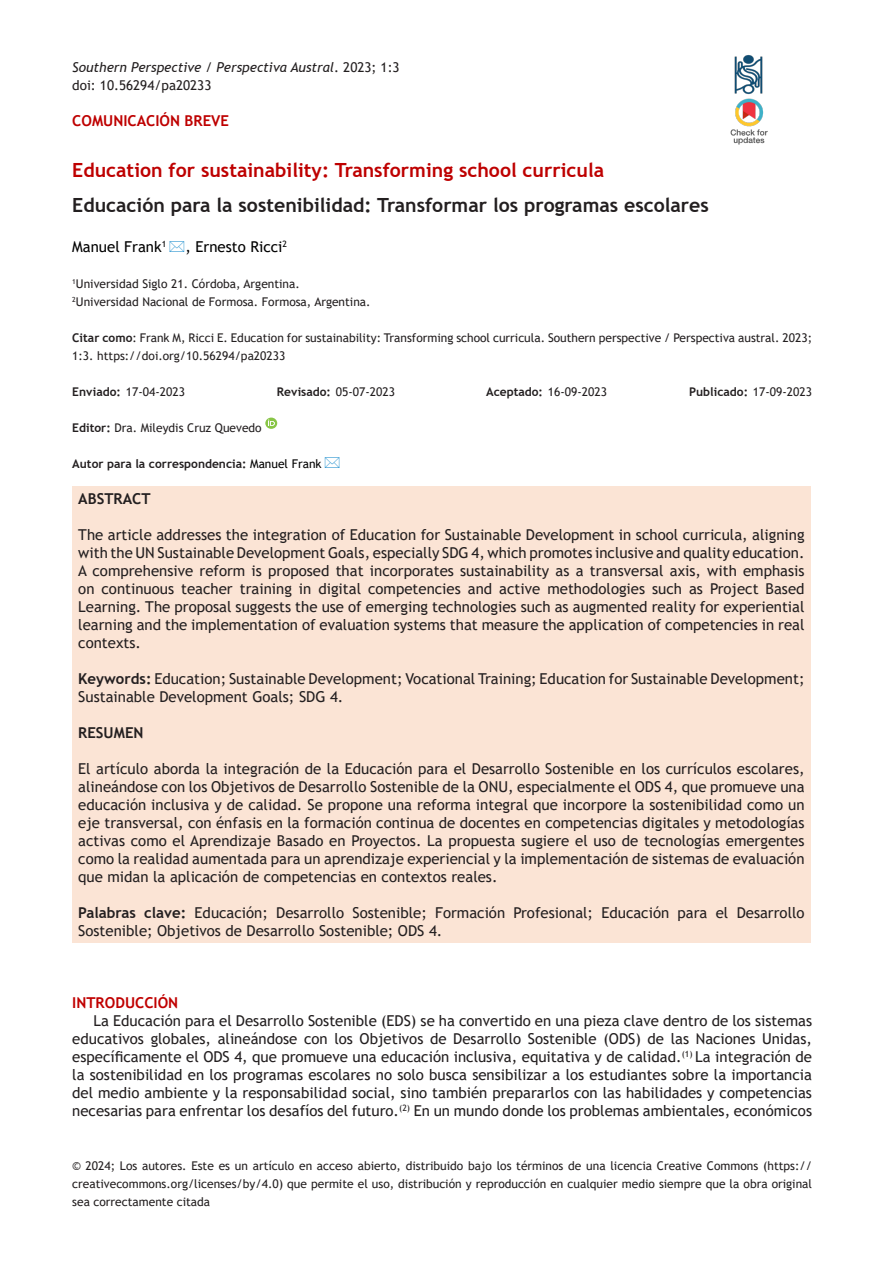
<style>
.page{position:relative;width:893px;height:1263px;background:#fff}
.page>*{position:absolute;margin:0;border:0;box-sizing:border-box;transform-origin:0 0}
.t1{font:700 19.5px "Trebuchet MS";color:#231f20}
.t2{font:700 19.5px "Trebuchet MS";color:#be0000}
.t3{font:15px/18px "Trebuchet MS";color:#231f20;text-align:justify}
.t4{font:15px "Trebuchet MS";color:#000}
.t5{font:700 15px "Trebuchet MS";color:#be0000}
.t6{font:700 15px "Trebuchet MS";color:#231f20}
.t7{font:700 15px "Trebuchet MS";color:#c00000}
.t8{font:italic 13.5px "Trebuchet MS";color:#231f20}
.t9{font:13.5px "Trebuchet MS";color:#231f20}
.t10{font:12px/18px "Trebuchet MS";color:#231f20;text-align:justify}
.t11{font:700 12px "Trebuchet MS";color:#231f20}
.s1{font-style:normal}
.s2{font-weight:700}
.s3{font-weight:400}
.s4{font-weight:400;color:#000}
</style>
<div class="page">
<img style="left:734px;top:55px;width:29px;height:40px">
<img style="left:730px;top:98px;width:38px;height:47px">
<div style="left:72px;top:486px;width:739px;height:456px;background:#fbe4d5"></div>
<svg style="left:265px;top:418px;width:12px;height:11px"></svg>
<p class="t8" style="left:72px;top:59px;width:329px">Southern Perspective / Perspectiva Austral<span class="s1">. 2023; 1:3</span></p>
<p class="t9" style="left:72px;top:77px;width:141px">doi: 10.56294/pa20233</p>
<p class="t5" style="left:72px;top:111px;width:158px">COMUNICACIÓN BREVE</p>
<p class="t2" style="left:72px;top:158px;width:533px">Education for sustainability: Transforming school curricula</p>
<p class="t1" style="left:72px;top:193px;width:638px">Educación para la sostenibilidad: Transformar los programas escolares</p>
<p class="t4" style="left:72px;top:237px;width:95px">Manuel Frank<sup>1</sup></p>
<p class="t4" style="left:185px;top:237px;width:103px">, Ernesto Ricci<sup>2</sup></p>
<p class="t10" style="left:72px;top:275px;width:229px"><sup>1</sup>Universidad Siglo 21. Córdoba, Argentina.</p>
<p class="t10" style="left:72px;top:293px;width:300px"><sup>2</sup>Universidad Nacional de Formosa. Formosa, Argentina.</p>
<p class="t10" style="left:72px;top:329px;width:741px"><span class="s2">Citar como</span>: Frank M, Ricci E. Education for sustainability: Transforming school curricula. Southern perspective / Perspectiva austral. 2023;<br>1:3. https://doi.org/10.56294/pa20233</p>
<p class="t10" style="left:72px;top:383px;width:114px"><span class="s2">Enviado:</span> 17-04-2023</p>
<p class="t10" style="left:277px;top:383px;width:120px"><span class="s2">Revisado:</span> 05-07-2023</p>
<p class="t10" style="left:486px;top:383px;width:122px"><span class="s2">Aceptado:</span> 16-09-2023</p>
<p class="t11" style="left:689px;top:384px;width:124px">Publicado: <span class="s3">17-09-2023</span></p>
<p class="t10" style="left:72px;top:419px;width:191px"><span class="s2">Editor:</span> Dra. Mileydis Cruz Quevedo</p>
<p class="t11" style="left:72px;top:456px;width:251px">Autor para la correspondencia: <span class="s4">Manuel Frank</span></p>
<p class="t6" style="left:78px;top:489px;width:74px">ABSTRACT</p>
<p class="t3" style="left:78px;top:526px;width:728px">The article addresses the integration of Education for Sustainable Development in school curricula, aligning with the UN Sustainable Development Goals, especially SDG 4, which promotes inclusive and quality education.<br>A comprehensive reform is proposed that incorporates sustainability as a transversal axis, with emphasis on continuous teacher training in digital competencies and active methodologies such as Project Based Learning. The proposal suggests the use of emerging technologies such as augmented reality for experiential learning and the implementation of evaluation systems that measure the application of competencies in real contexts.</p>
<p class="t3" style="left:78px;top:670px;width:728px"><span class="s2">Keywords:</span> Education; Sustainable Development; Vocational Training; Education for Sustainable Development;<br>Sustainable Development Goals; SDG 4.</p>
<p class="t6" style="left:78px;top:723px;width:67px">RESUMEN</p>
<p class="t3" style="left:78px;top:760px;width:728px">El artículo aborda la integración de la Educación para el Desarrollo Sostenible en los currículos escolares, alineándose con los Objetivos de Desarrollo Sostenible de la ONU, especialmente el ODS 4, que promueve una educación inclusiva y de calidad. Se propone una reforma integral que incorpore la sostenibilidad como un eje transversal, con énfasis en la formación continua de docentes en competencias digitales y metodologías activas como el Aprendizaje Basado en Proyectos. La propuesta sugiere el uso de tecnologías emergentes como la realidad aumentada para un aprendizaje experiencial y la implementación de sistemas de evaluación que midan la aplicación de competencias en contextos reales.</p>
<p class="t3" style="left:78px;top:904px;width:728px"><span class="s2">Palabras clave:</span> Educación; Desarrollo Sostenible; Formación Profesional; Educación para el Desarrollo<br>Sostenible; Objetivos de Desarrollo Sostenible; ODS 4.</p>
<p class="t7" style="left:72px;top:993px;width:107px">INTRODUCCIÓN</p>
<p class="t3" style="left:72px;top:1012px;width:741px;text-indent:21px">La Educación para el Desarrollo Sostenible (EDS) se ha convertido en una pieza clave dentro de los sistemas educativos globales, alineándose con los Objetivos de Desarrollo Sostenible (ODS) de las Naciones Unidas, específicamente el ODS 4, que promueve una educación inclusiva, equitativa y de calidad.<sup>(1)</sup> La integración de la sostenibilidad en los programas escolares no solo busca sensibilizar a los estudiantes sobre la importancia del medio ambiente y la responsabilidad social, sino también prepararlos con las habilidades y competencias necesarias para enfrentar los desafíos del futuro.<sup>(2)</sup> En un mundo donde los problemas ambientales, económicos</p>
<p class="t10" style="left:72px;top:1157px;width:741px">© 2024; Los autores. Este es un artículo en acceso abierto, distribuido bajo los términos de una licencia Creative Commons (https:// creativecommons.org/licenses/by/4.0) que permite el uso, distribución y reproducción en cualquier medio siempre que la obra original sea correctamente citada</p>
</div>
